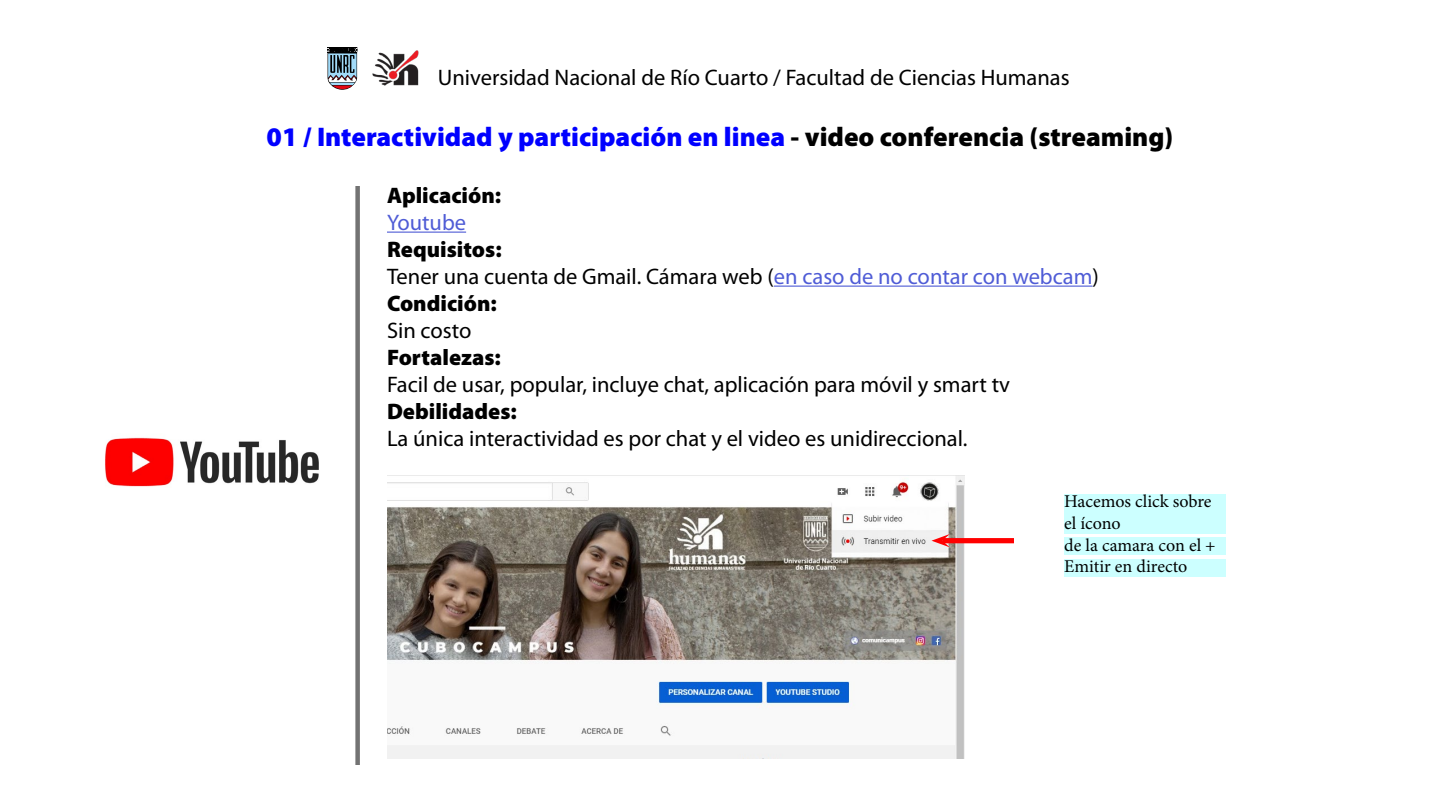
<style>
.page{position:relative;width:1440px;height:810px;background:#fff}
.page>*{position:absolute;margin:0;border:0;box-sizing:border-box;transform-origin:0 0}
.t1{font:900 27px "Myriad Pro";color:#00f}
.t2{font:22.5px/27px "Myriad Pro";color:#000}
.t3{font:900 22.5px "Myriad Pro";color:#000}
.t4{font:22.5px "Myriad Pro";color:#4f5cd6}
.t5{font:18px/21.6px "Minion Pro";color:#000}
.s1{color:#000}
.s2{font-weight:900}
.s3{color:#4f5cd6}
</style>
<div class="page">
<img style="left:372px;top:50px;width:47px;height:36px">
<svg style="left:327px;top:47px;width:30px;height:43px"></svg>
<hr style="left:327px;top:52px;width:30px;height:1px;background:#000">
<hr style="left:387px;top:232px;width:79px;height:1px;background:#4f5cd6">
<hr style="left:774px;top:286px;width:318px;height:1px;background:#4f5cd6">
<img style="left:105px;top:437px;width:214px;height:50px">
<div style="left:355px;top:186px;width:5px;height:579px;background:#737373"></div>
<img style="left:387px;top:476px;width:578px;height:283px">
<div style="left:942px;top:538px;width:72px;height:5px;background:#f00"></div>
<svg style="left:932px;top:534px;width:18px;height:13px"></svg>
<div style="left:1064px;top:494px;width:162px;height:40px;background:#cff"></div>
<div style="left:1064px;top:537px;width:162px;height:18px;background:#cff"></div>
<div style="left:1064px;top:559px;width:162px;height:18px;background:#cff"></div>
<p class="t2" style="left:438px;top:64px;width:633px">Universidad Nacional de Río Cuarto / Facultad de Ciencias Humanas</p>
<p class="t1" style="left:267px;top:122px;width:908px">01 / Interactividad y participación en linea <span class="s1">- video conferencia (streaming)</span></p>
<p class="t3" style="left:387px;top:183px;width:116px">Aplicación:</p>
<p class="t4" style="left:387px;top:210px;width:81px">Youtube</p>
<p class="t2" style="left:387px;top:236px;width:713px"><span class="s2">Requisitos:<br></span>Tener una cuenta de Gmail. Cámara web (<span class="s3">en caso de no contar con webcam</span>)<br><span class="s2">Condición:</span></p>
<p class="t2" style="left:387px;top:317px;width:86px">Sin costo</p>
<p class="t3" style="left:387px;top:345px;width:115px">Fortalezas:</p>
<p class="t2" style="left:387px;top:371px;width:625px">Facil de usar, popular, incluye chat, aplicación para móvil y smart tv</p>
<p class="t3" style="left:387px;top:399px;width:131px">Debilidades:</p>
<p class="t2" style="left:387px;top:425px;width:582px">La única interactividad es por chat y el video es unidireccional.</p>
<p class="t5" style="left:1064px;top:491px;width:153px">Hacemos click sobre el ícono<br>de la camara con el +<br>Emitir en directo</p>
</div>
